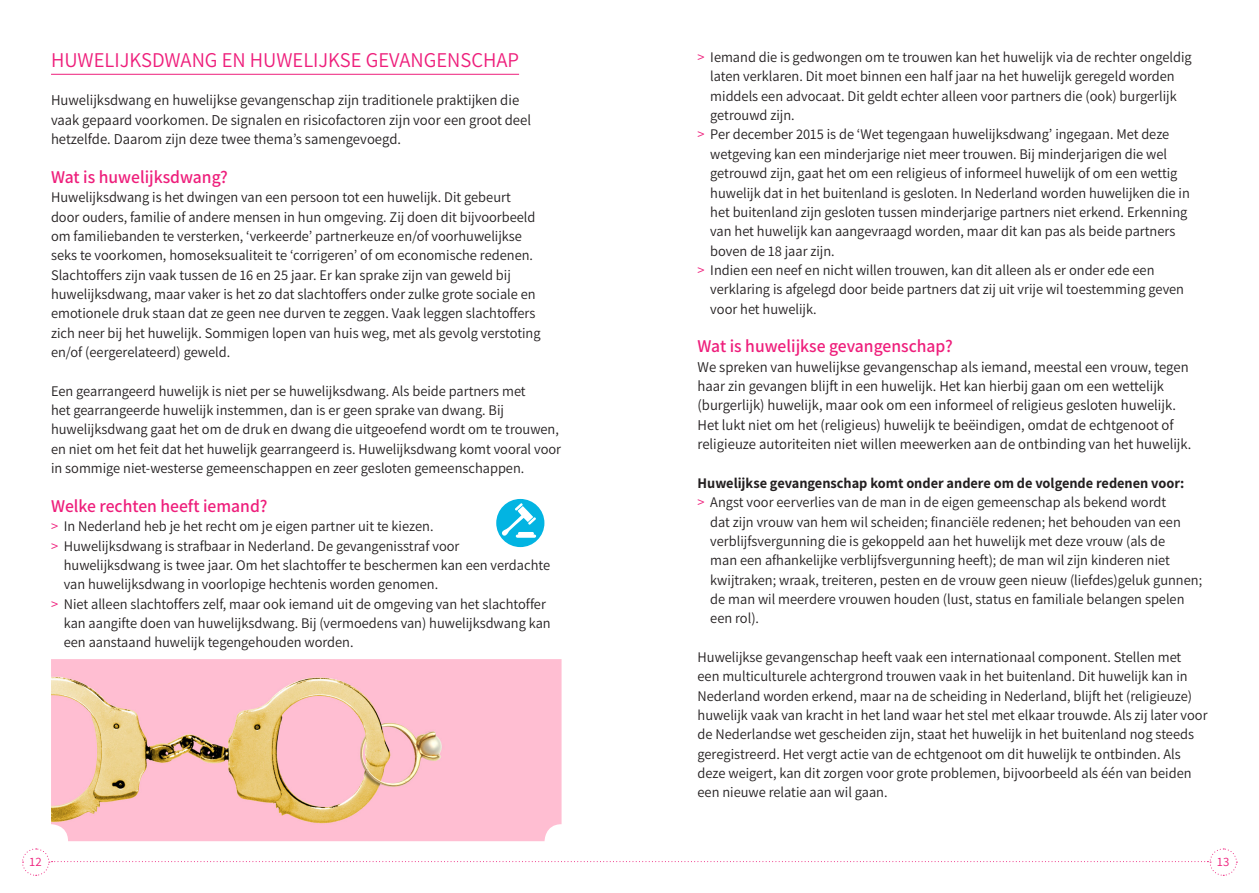
<style>
.page{position:relative;width:1259px;height:893px;background:#fff}
.page>*{position:absolute;margin:0;border:0;box-sizing:border-box;transform-origin:0 0}
.hoofdstukken_kop{font:21px "Assistant";color:#ee1e7b}
.Kopjes{font:600 18px "Assistant";color:#ee1e7b}
.Kopjes-2{font:15px/19.4px "Assistant";color:#231f20}
.platte_tekst{font:14.7px/19.4px "Assistant";color:#231f20}
.platte_tekst-2{font:700 14.7px "Assistant";color:#231f20}
.t1{font:12.75px "Assistant";color:#ee1e7b}
.s1{color:#ee1e7b}
</style>
<div class="page">
<svg style="left:22px;top:848px;width:1215px;height:28px"></svg>
<hr style="left:51px;top:74px;width:468px;height:1px;background:#ee1e7b">
<img style="left:51px;top:659px;width:510px;height:182px">
<div style="left:496px;top:499px;width:48px;height:48px;background:#02b4e2;border-radius:50%"></div>
<svg style="left:502px;top:503px;width:34px;height:35px"></svg>
<p class="hoofdstukken_kop" style="left:51px;top:45px;width:469px">HUWELIJKSDWANG EN HUWELIJKSE GEVANGENSCHAP</p>
<p class="Kopjes-2" style="left:51px;top:90px;width:481px">Huwelijksdwang en huwelijkse gevangenschap zijn traditionele praktijken die vaak gepaard voorkomen. De signalen en risicofactoren zijn voor een groot deel hetzelfde. Daarom zijn deze twee thema’s samengevoegd.</p>
<p class="Kopjes" style="left:51px;top:164px;width:178px">Wat is huwelijksdwang?</p>
<p class="platte_tekst" style="left:51px;top:187px;width:491px">Huwelijksdwang is het dwingen van een persoon tot een huwelijk. Dit gebeurt door ouders, familie of andere mensen in hun omgeving. Zij doen dit bijvoorbeeld om familiebanden te versterken, ‘verkeerde’ partnerkeuze en/of voorhuwelijkse seks te voorkomen, homoseksualiteit te ‘corrigeren’ of om economische redenen.<br>Slachtoffers zijn vaak tussen de 16 en 25 jaar. Er kan sprake zijn van geweld bij huwelijksdwang, maar vaker is het zo dat slachtoffers onder zulke grote sociale en emotionele druk staan dat ze geen nee durven te zeggen. Vaak leggen slachtoffers zich neer bij het huwelijk. Sommigen lopen van huis weg, met als gevolg verstoting en/of (eergerelateerd) geweld.</p>
<p class="platte_tekst" style="left:51px;top:380px;width:511px">Een gearrangeerd huwelijk is niet per se huwelijksdwang. Als beide partners met<br>het gearrangeerde huwelijk instemmen, dan is er geen sprake van dwang. Bij huwelijksdwang gaat het om de druk en dwang die uitgeoefend wordt om te trouwen, en niet om het feit dat het huwelijk gearrangeerd is. Huwelijksdwang komt vooral voor in sommige niet-westerse gemeenschappen en zeer gesloten gemeenschappen.</p>
<p class="Kopjes" style="left:51px;top:493px;width:218px">Welke rechten heeft iemand?</p>
<p class="platte_tekst" style="left:51px;top:516px;width:384px"><span class="s1">&gt;</span> In Nederland heb je het recht om je eigen partner uit te kiezen.</p>
<p class="platte_tekst" style="left:64px;top:535px;width:488px;text-indent:-13px"><span class="s1">&gt;</span> Huwelijksdwang is strafbaar in Nederland. De gevangenisstraf voor huwelijksdwang is twee jaar. Om het slachtoffer te beschermen kan een verdachte van huwelijksdwang in voorlopige hechtenis worden genomen.</p>
<p class="platte_tekst" style="left:64px;top:593px;width:488px;text-indent:-13px"><span class="s1">&gt;</span> Niet alleen slachtoffers zelf, maar ook iemand uit de omgeving van het slachtoffer kan aangifte doen van huwelijksdwang. Bij (vermoedens van) huwelijksdwang kan een aanstaand huwelijk tegengehouden worden.</p>
<p class="platte_tekst" style="left:710px;top:47px;width:483px;text-indent:-13px"><span class="s1">&gt;</span> Iemand die is gedwongen om te trouwen kan het huwelijk via de rechter ongeldig laten verklaren. Dit moet binnen een half jaar na het huwelijk geregeld worden middels een advocaat. Dit geldt echter alleen voor partners die (ook) burgerlijk getrouwd zijn.</p>
<p class="platte_tekst" style="left:710px;top:124px;width:481px;text-indent:-13px"><span class="s1">&gt;</span> Per december 2015 is de ‘Wet tegengaan huwelijksdwang’ ingegaan. Met deze wetgeving kan een minderjarige niet meer trouwen. Bij minderjarigen die wel getrouwd zijn, gaat het om een religieus of informeel huwelijk of om een wettig huwelijk dat in het buitenland is gesloten. In Nederland worden huwelijken die in het buitenland zijn gesloten tussen minderjarige partners niet erkend. Erkenning van het huwelijk kan aangevraagd worden, maar dit kan pas als beide partners boven de 18 jaar zijn.</p>
<p class="platte_tekst" style="left:710px;top:260px;width:475px;text-indent:-13px"><span class="s1">&gt;</span> Indien een neef en nicht willen trouwen, kan dit alleen als er onder ede een verklaring is afgelegd door beide partners dat zij uit vrije wil toestemming geven voor het huwelijk.</p>
<p class="Kopjes" style="left:697px;top:334px;width:257px">Wat is huwelijkse gevangenschap?</p>
<p class="Kopjes-2" style="left:697px;top:356px;width:495px">We spreken van huwelijkse gevangenschap als iemand, meestal een vrouw, tegen haar zin gevangen blijft in een huwelijk. Het kan hierbij gaan om een wettelijk (burgerlijk) huwelijk, maar ook om een informeel of religieus gesloten huwelijk.<br>Het lukt niet om het (religieus) huwelijk te beëindigen, omdat de echtgenoot of religieuze autoriteiten niet willen meewerken aan de ontbinding van het huwelijk.</p>
<p class="platte_tekst-2" style="left:697px;top:473px;width:488px">Huwelijkse gevangenschap komt onder andere om de volgende redenen voor:</p>
<p class="platte_tekst" style="left:710px;top:492px;width:493px;text-indent:-13px"><span class="s1">&gt;</span> Angst voor eerverlies van de man in de eigen gemeenschap als bekend wordt<br>dat zijn vrouw van hem wil scheiden; financiële redenen; het behouden van een verblijfsvergunning die is gekoppeld aan het huwelijk met deze vrouw (als de<br>man een afhankelijke verblijfsvergunning heeft); de man wil zijn kinderen niet kwijtraken; wraak, treiteren, pesten en de vrouw geen nieuw (liefdes)geluk gunnen; de man wil meerdere vrouwen houden (lust, status en familiale belangen spelen een rol).</p>
<p class="platte_tekst" style="left:697px;top:647px;width:511px">Huwelijkse gevangenschap heeft vaak een internationaal component. Stellen met<br>een multiculturele achtergrond trouwen vaak in het buitenland. Dit huwelijk kan in Nederland worden erkend, maar na de scheiding in Nederland, blijft het (religieuze) huwelijk vaak van kracht in het land waar het stel met elkaar trouwde. Als zij later voor de Nederlandse wet gescheiden zijn, staat het huwelijk in het buitenland nog steeds geregistreerd. Het vergt actie van de echtgenoot om dit huwelijk te ontbinden. Als deze weigert, kan dit zorgen voor grote problemen, bijvoorbeeld als één van beiden een nieuwe relatie aan wil gaan.</p>
<p class="t1" style="left:30px;top:853px;width:14px">12</p>
<p class="t1" style="left:1217px;top:853px;width:14px">13</p>
</div>
